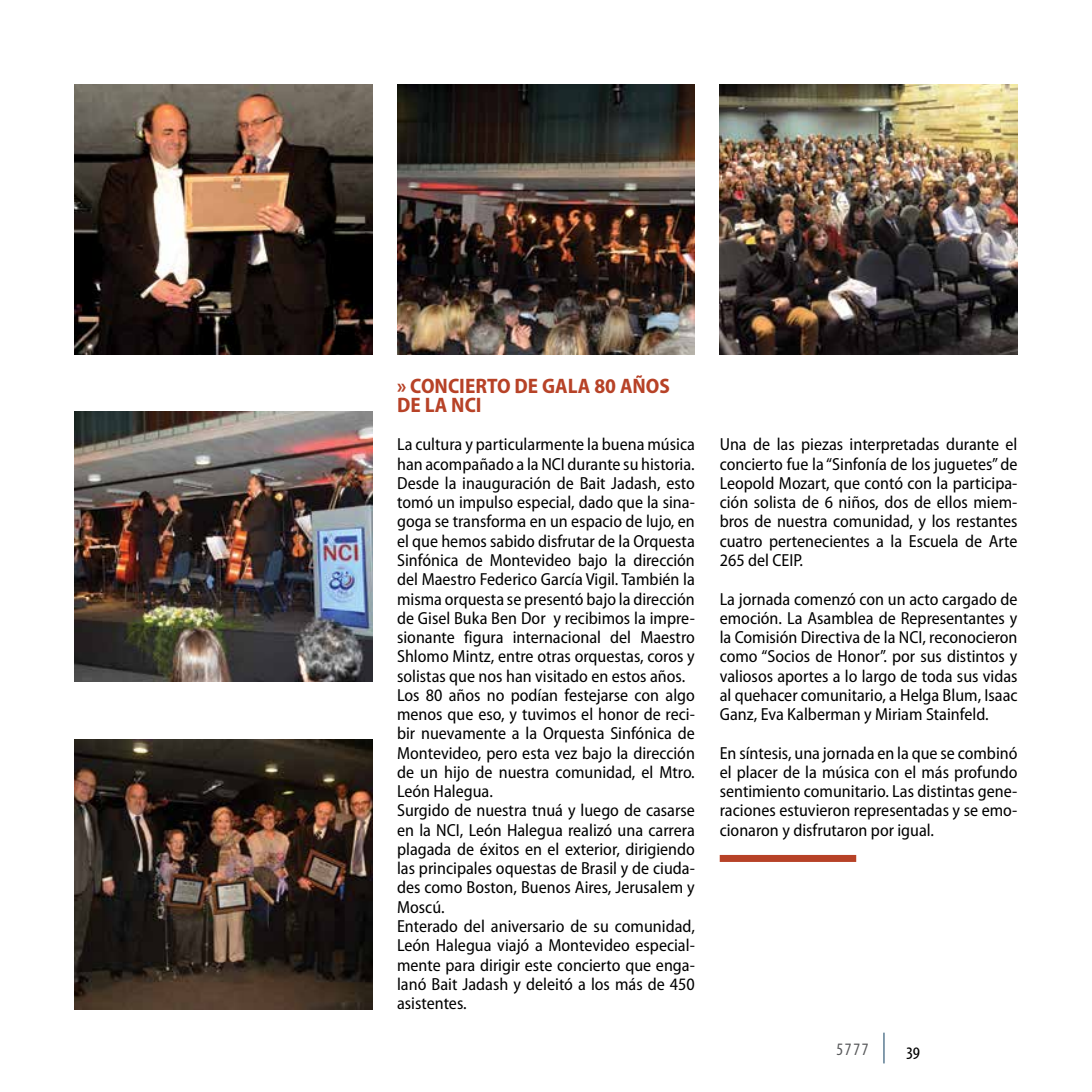
<style>
.page{position:relative;width:1092px;height:1092px;background:#fff}
.page>*{position:absolute;margin:0;border:0;box-sizing:border-box;transform-origin:0 0}
.t1{font:700 semi-condensed 21px/19.2px "Myriad Pro";color:#b74227}
.t2{font:condensed 19.25px "Myriad Pro";color:#000}
.t3{font:semi-condensed 17.5px/19.2px "Myriad Pro";color:#000;text-align:justify}
.t4{font:condensed 17.5px "Myriad Pro";color:#58595b}
</style>
<div class="page">
<hr style="left:883px;top:1032px;width:1px;height:31px;background:#0b3a5d">
<img style="left:74px;top:84px;width:298px;height:270px">
<img style="left:74px;top:412px;width:298px;height:269px">
<img style="left:74px;top:739px;width:298px;height:269px">
<img style="left:397px;top:84px;width:297px;height:270px">
<img style="left:719px;top:84px;width:298px;height:270px">
<div style="left:719px;top:854px;width:137px;height:7px;background:#b74227"></div>
<p class="t1" style="left:397px;top:375px;width:274px">» CONCIERTO DE GALA 80 AÑOS<br>DE LA NCI</p>
<p class="t3" style="left:397px;top:434px;width:299px;text-align:left">La cultura y particularmente la buena música han acompañado a la NCI durante su historia.<br>Desde la inauguración de Bait Jadash, esto tomó un impulso especial, dado que la sina&shy;goga se transforma en un espacio de lujo, en el que hemos sabido disfrutar de la Orquesta Sinfónica de Montevideo bajo la dirección del Maestro Federico García Vigil. También la misma orquesta se presentó bajo la dirección de Gisel Buka Ben Dor y recibimos la impre&shy;sionante figura internacional del Maestro Shlomo Mintz, entre otras orquestas, coros y solistas que nos han visitado en estos años.<br>Los 80 años no podían festejarse con algo menos que eso, y tuvimos el honor de reci&shy;bir nuevamente a la Orquesta Sinfónica de Montevideo, pero esta vez bajo la dirección de un hijo de nuestra comunidad, el Mtro.<br>León Halegua.<br>Surgido de nuestra tnuá y luego de casarse en la NCI, León Halegua realizó una carrera plagada de éxitos en el exterior, dirigiendo las principales oquestas de Brasil y de ciuda&shy;des como Boston, Buenos Aires, Jerusalem y Moscú.<br>Enterado del aniversario de su comunidad, León Halegua viajó a Montevideo especial&shy;mente para dirigir este concierto que enga&shy;lanó Bait Jadash y deleitó a los más de 450 asistentes.</p>
<p class="t3" style="left:719px;top:434px;width:299px">Una de las piezas interpretadas durante el concierto fue la “Sinfonía de los juguetes” de Leopold Mozart, que contó con la participa&shy;ción solista de 6 niños, dos de ellos miem&shy;bros de nuestra comunidad, y los restantes cuatro pertenecientes a la Escuela de Arte 265 del CEIP.</p>
<p class="t3" style="left:719px;top:588px;width:299px">La jornada comenzó con un acto cargado de emoción. La Asamblea de Representantes y la Comisión Directiva de la NCI, reconocieron como “Socios de Honor”. por sus distintos y valiosos aportes a lo largo de toda sus vidas al quehacer comunitario, a Helga Blum, Isaac Ganz, Eva Kalberman y Miriam Stainfeld.</p>
<p class="t3" style="left:719px;top:742px;width:299px">En síntesis, una jornada en la que se combinó el placer de la música con el más profundo sentimiento comunitario. Las distintas gene&shy;raciones estuvieron representadas y se emo&shy;cionaron y disfrutaron por igual.</p>
<p class="t4" style="left:836px;top:1038px;width:34px">5777</p>
<p class="t2" style="left:906px;top:1038px;width:15px">39</p>
</div>
